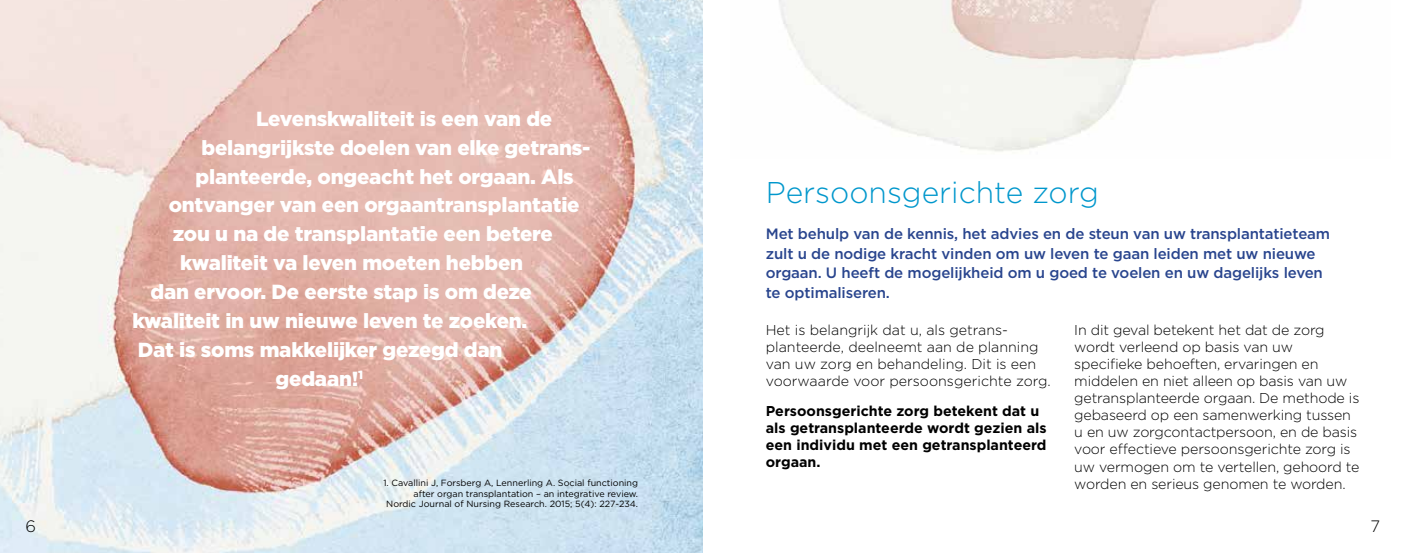
<style>
.page{position:relative;width:1404px;height:553px;background:#fff}
.page>*{position:absolute;margin:0;border:0;box-sizing:border-box;transform-origin:0 0}
.t1{font:300 30px "Gotham";color:#0097cc}
.t2{font:900 20.4px "Gotham";letter-spacing:-.01em;color:#fff}
.t3{font:300 16.5px "Gotham";color:#000}
.t4{font:500 15px/19.5px "Gotham";letter-spacing:-.01em;color:#29458e}
.t5{font:300 14.25px/17.1px "Gotham";letter-spacing:-.01em;color:#000}
.t6{font:700 14.25px/17.1px "Gotham";color:#000}
.t7{font:9px/10.8px "Gotham";color:#000;text-align:right}
</style>
<div class="page">
<img style="left:779px;top:0;width:523px;height:152px">
<img style="left:0;top:0;width:702px;height:553px">
<h2 class="t2" style="left:256px;top:104px;width:298px">Levenskwaliteit is een van de</h2>
<h2 class="t2" style="left:201px;top:133px;width:390px">belangrijkste doelen van elke getrans-</h2>
<h2 class="t2" style="left:195px;top:162px;width:379px">planteerde, ongeacht het orgaan. Als</h2>
<h2 class="t2" style="left:169px;top:191px;width:412px">ontvanger van een orgaantransplantatie</h2>
<h2 class="t2" style="left:173px;top:220px;width:381px">zou u na de transplantatie een betere</h2>
<h2 class="t2" style="left:180px;top:249px;width:344px">kwaliteit va leven moeten hebben</h2>
<h2 class="t2" style="left:150px;top:278px;width:383px">dan ervoor. De eerste stap is om deze</h2>
<h2 class="t2" style="left:132px;top:307px;width:396px">kwaliteit in uw nieuwe leven te zoeken.</h2>
<h2 class="t2" style="left:138px;top:336px;width:366px">Dat is soms makkelijker gezegd dan</h2>
<h2 class="t2" style="left:275px;top:365px;width:89px">gedaan!<sup>1</sup></h2>
<p class="t7" style="left:383px;top:477px;width:256px">1. Cavallini J, Forsberg A, Lennerling A. Social functioning after organ transplantation – an integrative review.<br>Nordic Journal of Nursing Research. 2015; 5(4): 227-234.</p>
<h1 class="t1" style="left:765px;top:173px;width:334px">Persoonsgerichte zorg</h1>
<p class="t4" style="left:765px;top:224px;width:566px">Met behulp van de kennis, het advies en de steun van uw transplantatieteam zult u de nodige kracht vinden om uw leven te gaan leiden met uw nieuwe orgaan. U heeft de mogelijkheid om u goed te voelen en uw dagelijks leven te optimaliseren.</p>
<p class="t5" style="left:765px;top:321px;width:286px">Het is belangrijk dat u, als getrans&shy;planteerde, deelneemt aan de planning van uw zorg en behandeling. Dit is een voorwaarde voor persoonsgerichte zorg.</p>
<p class="t6" style="left:765px;top:402px;width:282px">Persoonsgerichte zorg betekent dat u als getransplanteerde wordt gezien als een individu met een getransplanteerd orgaan.</p>
<p class="t5" style="left:1074px;top:321px;width:287px">In dit geval betekent het dat de zorg wordt verleend op basis van uw specifieke behoeften, ervaringen en middelen en niet alleen op basis van uw getransplanteerde orgaan. De methode is gebaseerd op een samenwerking tussen u en uw zorgcontactpersoon, en de basis voor effectieve persoonsgerichte zorg is uw vermogen om te vertellen, gehoord te worden en serieus genomen te worden.</p>
<p class="t3" style="left:26px;top:516px;width:12px">6</p>
<p class="t3" style="left:1370px;top:516px;width:11px">7</p>
</div>
